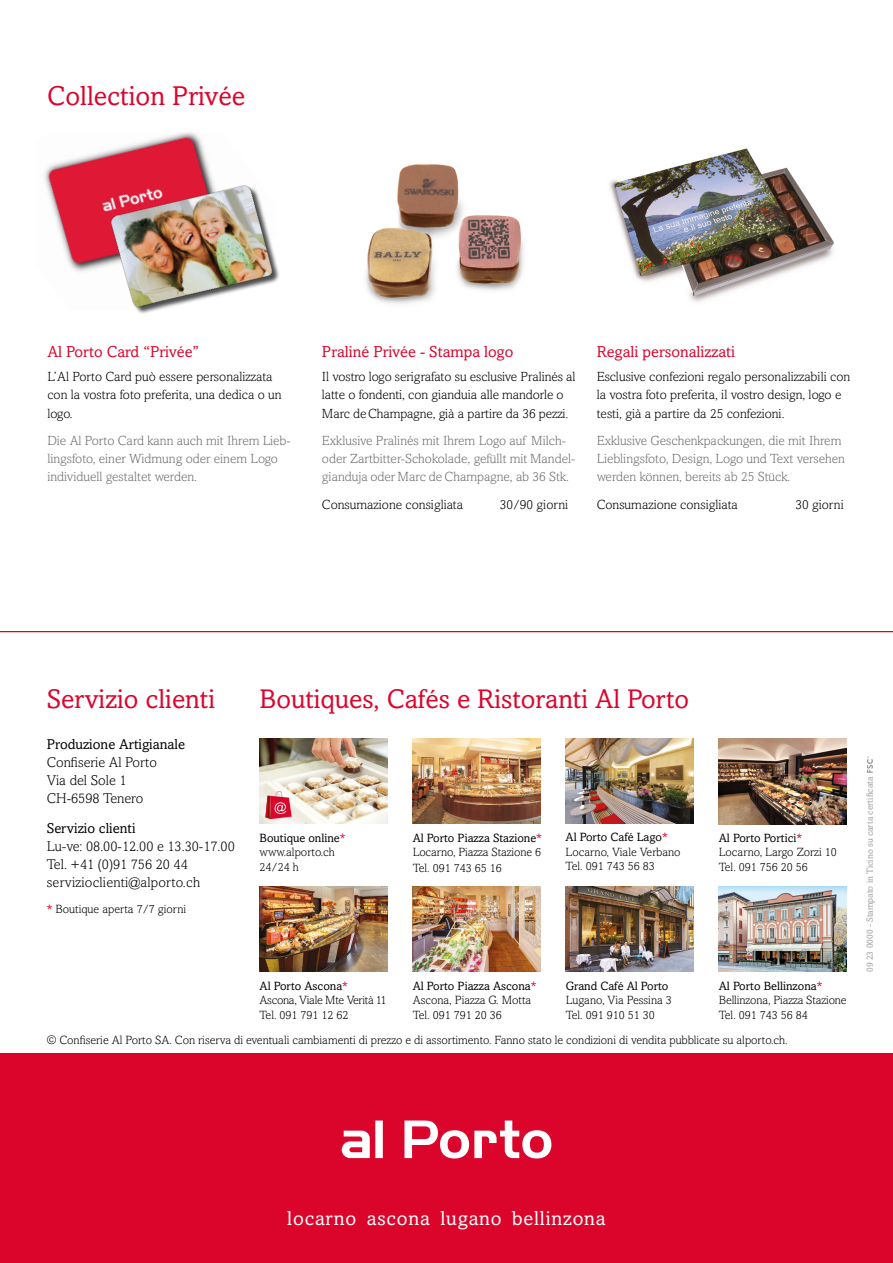
<style>
.page{position:relative;width:893px;height:1263px;background:#fff}
.page>*{position:absolute;margin:0;border:0;box-sizing:border-box;transform-origin:0 0}
.t1{font:27.3px "Amasis MT Std";color:#db052c}
.t2{font:27px "Amasis MT Std";color:#db052c}
.t3{font:19.95px "Amasis MT Std";letter-spacing:.04em;color:#fff}
.t4{font:15.9px "Amasis MT Std";color:#db052c}
.t5{font:300 14.25px/18px "Amasis MT Std";color:#000}
.t6{font:14.25px "Amasis MT Std";color:#000}
.t7{font:300 13.35px/18.1px "Amasis MT Std";color:#000}
.t8{font:300 13.35px/18.1px "Amasis MT Std";color:#706f6f}
.t9{font:300 12px/14.4px "Amasis MT Std";color:#000}
.t10{font:300 12px/14.4px "Amasis MT Std";letter-spacing:-.025em;color:#000}
.t11{font:12px "Amasis MT Std";color:#000}
.t12{font:9px "Amasis MT Std";color:#9d9d9c}
.s1{font-weight:400;color:#db052c}
.s2{font-weight:400}
</style>
<div class="page">
<hr style="left:0;top:631px;width:893px;height:1px;background:#db052c">
<div style="left:0;top:1053px;width:893px;height:210px;background:#db052c"></div>
<svg style="left:342px;top:1120px;width:209px;height:38px"></svg>
<img style="left:260px;top:739px;width:127px;height:85px">
<svg style="left:265px;top:791px;width:27px;height:28px"></svg>
<img style="left:413px;top:739px;width:127px;height:85px">
<img style="left:566px;top:739px;width:127px;height:85px">
<img style="left:413px;top:887px;width:127px;height:85px">
<img style="left:260px;top:887px;width:127px;height:85px">
<img style="left:566px;top:887px;width:127px;height:85px">
<img style="left:719px;top:887px;width:127px;height:85px">
<img style="left:719px;top:739px;width:127px;height:85px">
<svg style="left:867px;top:756px;width:6px;height:17px"></svg>
<img style="left:365px;top:164px;width:159px;height:140px">
<img style="left:609px;top:148px;width:225px;height:154px">
<img style="left:44px;top:132px;width:163px;height:140px">
<img style="left:100px;top:159px;width:179px;height:155px">
<h1 class="t1" style="left:47px;top:80px;width:199px">Collection Privée</h1>
<h3 class="t4" style="left:47px;top:342px;width:153px">Al Porto Card “Privée”</h3>
<p class="t7" style="left:47px;top:368px;width:236px">L’Al Porto Card può essere personalizzata con la vostra foto preferita, una dedica o un logo.</p>
<p class="t8" style="left:47px;top:431px;width:245px">Die Al Porto Card kann auch mit Ihrem Lieb&shy;lingsfoto, einer Widmung oder einem Logo individuell gestaltet werden.</p>
<h3 class="t4" style="left:322px;top:342px;width:193px">Praliné Privée - Stampa logo</h3>
<p class="t7" style="left:322px;top:368px;width:255px">Il vostro logo serigrafato su esclusive Pralinés al latte o fondenti, con gianduia alle mandorle o<br>Marc de Champagne, già a partire da 36 pezzi.</p>
<p class="t8" style="left:322px;top:431px;width:255px">Exklusive Pralinés mit Ihrem Logo auf Milch&shy;oder Zartbitter-Schokolade, gefüllt mit Mandel&shy;gianduja oder Marc de Champagne, ab 36 Stk.</p>
<p class="t7" style="left:322px;top:495px;width:143px">Consumazione consigliata</p>
<p class="t7" style="left:500px;top:495px;width:70px">30/90 giorni</p>
<h3 class="t4" style="left:597px;top:342px;width:140px">Regali personalizzati</h3>
<p class="t7" style="left:597px;top:368px;width:255px">Esclusive confezioni regalo personalizzabili con la vostra foto preferita, il vostro design, logo e testi, già a partire da 25 confezioni.</p>
<p class="t8" style="left:597px;top:431px;width:250px">Exklusive Geschenkpackungen, die mit Ihrem<br>Lieblingsfoto, Design, Logo und Text versehen werden können, bereits ab 25 Stück.</p>
<p class="t7" style="left:597px;top:495px;width:143px">Consumazione consigliata</p>
<p class="t7" style="left:795px;top:495px;width:50px">30 giorni</p>
<h2 class="t2" style="left:47px;top:683px;width:170px">Servizio clienti</h2>
<h2 class="t2" style="left:260px;top:683px;width:431px">Boutiques, Cafés e Ristoranti Al Porto</h2>
<p class="t6" style="left:47px;top:736px;width:140px">Produzione Artigianale</p>
<p class="t5" style="left:47px;top:753px;width:112px">Confiserie Al Porto<br>Via del Sole 1<br>CH-6598 Tenero</p>
<p class="t6" style="left:47px;top:820px;width:90px">Servizio clienti</p>
<p class="t5" style="left:47px;top:837px;width:190px">Lu-ve: 08.00-12.00 e 13.30-17.00<br>Tel. +41 (0)91 756 20 44 servizioclienti@alporto.ch</p>
<p class="t9" style="left:47px;top:902px;width:141px"><span class="s1">*</span> Boutique aperta 7/7 giorni</p>
<p class="t9" style="left:260px;top:830px;width:88px"><span class="s2">Boutique online</span><span class="s1">* </span>www.alporto.ch<br>24/24 h</p>
<p class="t9" style="left:413px;top:830px;width:131px"><span class="s2">Al Porto Piazza Stazione</span><span class="s1">*<br></span>Locarno, Piazza Stazione 6</p>
<p class="t9" style="left:413px;top:861px;width:91px">Tel. 091 743 65 16</p>
<p class="t9" style="left:566px;top:830px;width:117px"><span class="s2">Al Porto Café Lago</span><span class="s1">*<br></span>Locarno, Viale Verbano<br>Tel. 091 743 56 83</p>
<p class="t10" style="left:260px;top:978px;width:129px"><span class="s2">Al Porto Ascona</span><span class="s1">*<br></span>Ascona, Viale Mte Verità 11<br>Tel. 091 791 12 62</p>
<p class="t11" style="left:566px;top:979px;width:104px">Grand Café Al Porto</p>
<p class="t9" style="left:413px;top:978px;width:125px"><span class="s2">Al Porto Piazza Ascona</span><span class="s1">*<br></span>Ascona, Piazza G. Motta<br>Tel. 091 791 20 36</p>
<p class="t9" style="left:566px;top:993px;width:108px">Lugano, Via Pessina 3<br>Tel. 091 910 51 30</p>
<p class="t9" style="left:719px;top:831px;width:119px"><span class="s2">Al Porto Portici</span><span class="s1">*<br></span>Locarno, Largo Zorzi 10<br>Tel. 091 756 20 56</p>
<p class="t9" style="left:719px;top:978px;width:129px"><span class="s2">Al Porto Bellinzona</span><span class="s1">*<br></span>Bellinzona, Piazza Stazione<br>Tel. 091 743 56 84</p>
<p class="t9" style="left:47px;top:1032px;width:742px">© Confiserie Al Porto SA. Con riserva di eventuali cambiamenti di prezzo e di assortimento. Fanno stato le condizioni di vendita pubblicate su alporto.ch.</p>
<p class="t12" style="left:864px;top:972px;width:197px;rotate:-90deg">09 23 0000 - Stampato in Ticino su carta certificata</p>
<h3 class="t3" style="left:287px;top:1207px;width:320px">locarno ascona lugano bellinzona</h3>
</div>
